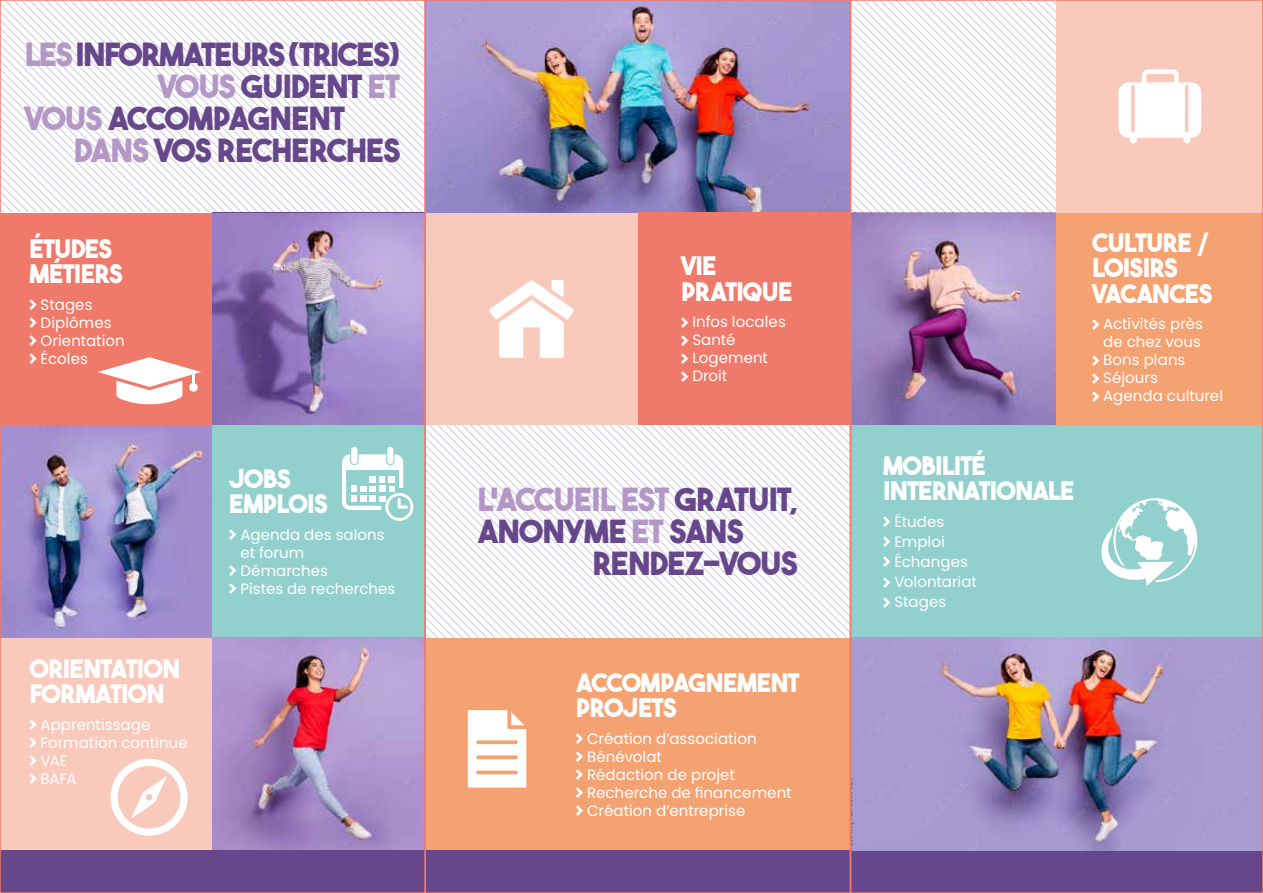
<style>
.page{position:relative;width:1263px;height:893px;background:#fff}
.page>*{position:absolute;margin:0;border:0;box-sizing:border-box;transform-origin:0 0}
.t1{font:31.8px/31.8px "The Bold Font";letter-spacing:-.025em;color:#66478c}
.t2{font:25.5px/25.5px "The Bold Font";letter-spacing:-.015em;color:#fff}
.t3{font:15px/18px "Poppins";letter-spacing:.005em;color:#fff}
.s1{color:#b297c7}
.s2{font-family:"Tahoma";font-weight:700}
</style>
<div class="page">
<svg style="left:3px;top:3px;width:420px;height:210px"></svg>
<img style="left:853px;top:213px;width:204px;height:212px">
<div style="left:0;top:213px;width:213px;height:213px;background:#ef7a6a"></div>
<img style="left:3px;top:425px;width:210px;height:213px">
<div style="left:850px;top:425px;width:213px;height:213px;background:#92d0ce"></div>
<div style="left:0;top:638px;width:213px;height:212px;background:#f9c9bc"></div>
<div style="left:1057px;top:213px;width:206px;height:213px;background:#f5a272"></div>
<img style="left:213px;top:213px;width:210px;height:212px">
<div style="left:1057px;top:0;width:206px;height:213px;background:#f9c9bc"></div>
<div style="left:425px;top:213px;width:213px;height:212px;background:#f9c9bc"></div>
<div style="left:213px;top:425px;width:212px;height:213px;background:#92d0ce"></div>
<div style="left:1063px;top:425px;width:200px;height:213px;background:#92d0ce"></div>
<img style="left:213px;top:638px;width:210px;height:212px">
<div style="left:425px;top:638px;width:213px;height:212px;background:#f5a272"></div>
<svg style="left:853px;top:3px;width:204px;height:210px"></svg>
<div style="left:638px;top:638px;width:212px;height:212px;background:#f5a272"></div>
<div style="left:0;top:850px;width:1263px;height:43px;background:#66478c"></div>
<svg style="left:427px;top:425px;width:421px;height:213px"></svg>
<img style="left:427px;top:3px;width:421px;height:210px">
<div style="left:638px;top:213px;width:212px;height:212px;background:#ef7a6a"></div>
<img style="left:853px;top:638px;width:407px;height:212px">
<svg style="left:98px;top:357px;width:103px;height:47px"></svg>
<svg style="left:342px;top:447px;width:66px;height:63px"></svg>
<div style="left:385px;top:493px;width:28px;height:28px;border:3px solid #fff;border-radius:50%"></div>
<svg style="left:131px;top:776px;width:36px;height:43px"></svg>
<div style="left:111px;top:759px;width:77px;height:77px;border:7px solid #fff;border-radius:50%"></div>
<svg style="left:489px;top:280px;width:85px;height:78px"></svg>
<svg style="left:468px;top:710px;width:58px;height:77px;background:#fdefe7"></svg>
<svg style="left:1118px;top:69px;width:83px;height:74px"></svg>
<svg style="left:1101px;top:498px;width:97px;height:88px"></svg>
<div style="left:424px;top:0;width:427px;height:893px;border:2px solid #ef7a6a"></div>
<h1 class="t1" style="left:25px;top:38px;width:377px"><span class="s1">LES</span> INFORMATEURS(TRICES)</h1>
<h1 class="t1" style="left:159px;top:70px;width:243px"><span class="s1">VOUS</span> GUIDENT <span class="s1">ET</span></h1>
<h1 class="t1" style="left:25px;top:102px;width:322px"><span class="s1">VOUS</span> ACCOMPAGNENT</h1>
<h1 class="t1" style="left:75px;top:134px;width:327px"><span class="s1">DANS</span> VOS RECHERCHES</h1>
<h2 class="t2" style="left:30px;top:235px;width:95px">ÉTUDES<br>MÉTIERS</h2>
<p class="t3" style="left:30px;top:296px;width:96px"><sub>&gt;</sub> Stages<br><sub>&gt;</sub> Diplômes<br><sub>&gt;</sub> Orientation <sub>&gt;</sub> Écoles</p>
<h2 class="t2" style="left:30px;top:655px;width:152px">ORIENTATION<br>FORMATION</h2>
<p class="t3" style="left:30px;top:716px;width:159px"><sub>&gt;</sub> Apprentissage<br><sub>&gt;</sub> Formation continue <sub>&gt;</sub> VAE<br><sub>&gt;</sub> BAFA</p>
<h2 class="t2" style="left:230px;top:465px;width:100px">JOBS<br>EMPLOIS</h2>
<p class="t3" style="left:230px;top:526px;width:157px"><sub>&gt;</sub> Agenda des salons</p>
<p class="t3" style="left:240px;top:544px;width:65px">et forum</p>
<p class="t3" style="left:230px;top:562px;width:100px"><sub>&gt;</sub> Démarches</p>
<p class="t3" style="left:230px;top:580px;width:167px"><sub>&gt;</sub> Pistes de recherches</p>
<h2 class="t2" style="left:681px;top:253px;width:112px">VIE<br>PRATIQUE</h2>
<p class="t3" style="left:681px;top:313px;width:106px"><sub>&gt;</sub> Infos locales <sub>&gt;</sub> Santé<br><sub>&gt;</sub> Logement<br><sub>&gt;</sub> Droit</p>
<h1 class="t1" style="left:478px;top:483px;width:321px"><span class="s1">L’ACCUEIL EST</span> GRATUIT,<br>ANONYME <span class="s1">ET</span> SANS</h1>
<h1 class="t1" style="left:593px;top:547px;width:207px">RENDEZ-VOUS</h1>
<h2 class="t2" style="left:576px;top:669px;width:225px">ACCOMPAGNEMENT<br>PROJETS</h2>
<p class="t3" style="left:576px;top:729px;width:217px"><sub>&gt;</sub> Création d’association<br><sub>&gt;</sub> Bénévolat<br><sub>&gt;</sub> Rédaction de projet<br><sub>&gt;</sub> Recherche de financement <sub>&gt;</sub> Création d’entreprise</p>
<h2 class="t2" style="left:1092px;top:229px;width:122px">CULTURE <span class="s2">/<br></span>LOISIRS<br>VACANCES</h2>
<p class="t3" style="left:1092px;top:315px;width:112px"><sub>&gt;</sub> Activités près</p>
<p class="t3" style="left:1103px;top:333px;width:99px">de chez vous</p>
<p class="t3" style="left:1092px;top:351px;width:95px"><sub>&gt;</sub> Bons plans</p>
<p class="t3" style="left:1092px;top:369px;width:67px"><sub>&gt;</sub> Séjours</p>
<p class="t3" style="left:1092px;top:387px;width:132px"><sub>&gt;</sub> Agenda culturel</p>
<h2 class="t2" style="left:883px;top:452px;width:192px">MOBILITÉ<br>INTERNATIONALE</h2>
<p class="t3" style="left:883px;top:511px;width:95px;line-height:20.1px"><sub>&gt;</sub> Études<br><sub>&gt;</sub> Emploi<br><sub>&gt;</sub> Échanges <sub>&gt;</sub> Volontariat <sub>&gt;</sub> Stages</p>
</div>
